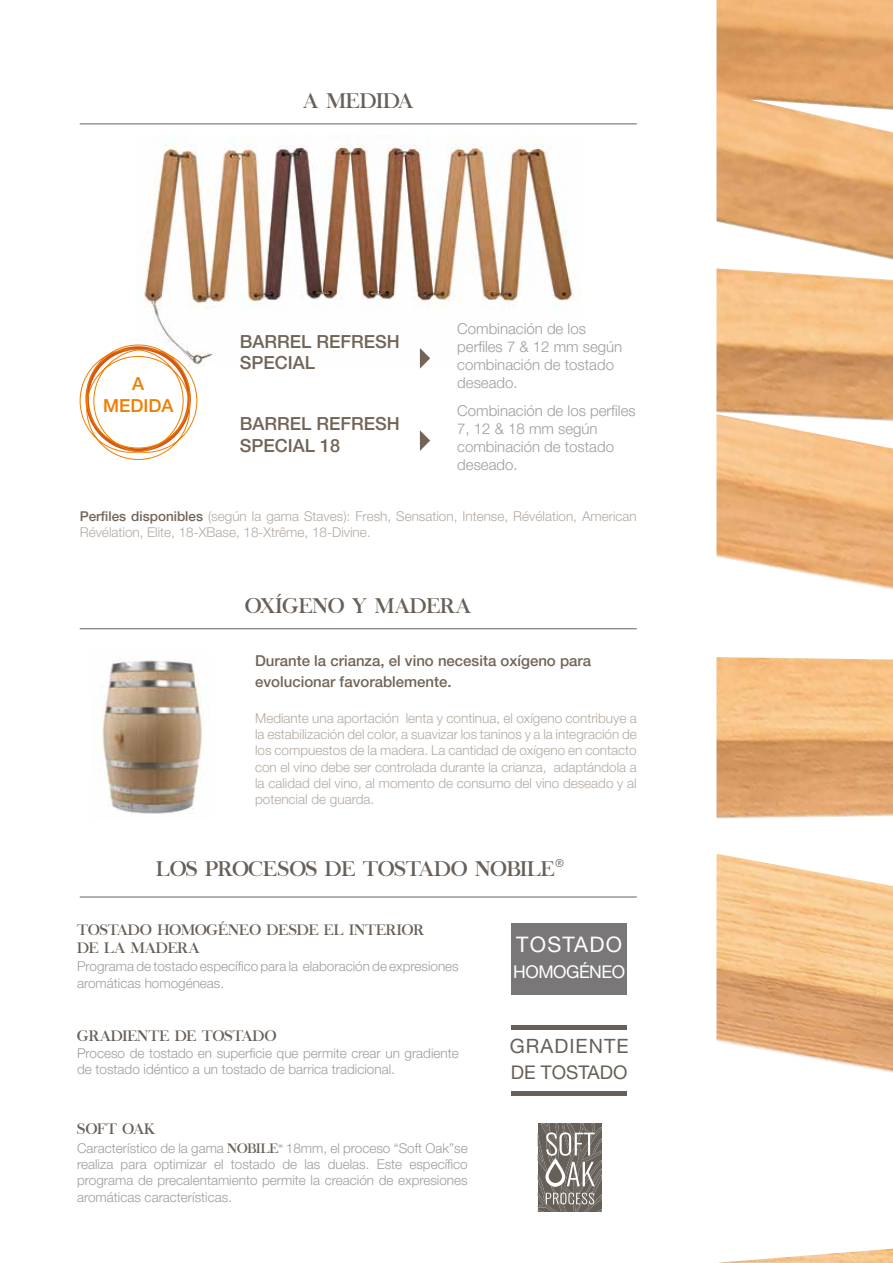
<style>
.page{position:relative;width:893px;height:1263px;background:#fff}
.page>*{position:absolute;margin:0;border:0;box-sizing:border-box;transform-origin:0 0}
.t1{font:21.45px "Helvetica Neue";letter-spacing:.06em;color:#fff}
.t2{font:21px "Chapaza";color:#686058}
.t3{font:19.8px "Helvetica Neue";letter-spacing:.055em;color:#676058}
.t4{font:18.9px "Helvetica Neue";color:#676058}
.t5{font:500 18px/21.5px "Helvetica Neue LT Pro";color:#726457}
.t6{font:500 18px/21.6px "Helvetica Neue";color:#ef7d00;text-align:center}
.t7{font:17.55px "Helvetica Neue";letter-spacing:-.03em;color:#fff}
.t8{font:300 15px/18px "Helvetica Neue LT Pro";color:#9d9d9c}
.t9{font:500 15px/21.5px "Helvetica Neue LT Pro";color:#726457}
.t10{font:15px/18px "Chapaza";color:#686058}
.t11{font:300 13.5px/16.2px "Helvetica Neue LT Pro";color:#b3a9a1;text-align:justify}
.t12{font:300 13.5px/16.2px "Helvetica Neue LT Pro";color:#9d9d9c}
.s1{font-weight:500;color:#726457}
.s2{font-family:"Chapaza";font-weight:400;color:#686058}
</style>
<div class="page">
<img style="left:136px;top:135px;width:444px;height:232px">
<img style="left:716px;top:0;width:177px;height:1263px">
<hr style="left:80px;top:123px;width:557px;height:1px;background:#686058">
<hr style="left:80px;top:628px;width:557px;height:1px;background:#686058">
<img style="left:101px;top:660px;width:109px;height:154px">
<svg style="left:420px;top:348px;width:10px;height:21px"></svg>
<svg style="left:420px;top:430px;width:10px;height:21px"></svg>
<svg style="left:80px;top:345px;width:117px;height:115px"></svg>
<hr style="left:80px;top:897px;width:557px;height:1px;background:#686058">
<svg style="left:538px;top:1123px;width:63px;height:89px;background:#86817b"></svg>
<hr style="left:511px;top:1025px;width:116px;height:4px;background:#676058">
<hr style="left:511px;top:1092px;width:116px;height:4px;background:#676058">
<div style="left:511px;top:923px;width:116px;height:71px;background:#797777"></div>
<h2 class="t2" style="left:303px;top:88px;width:112px">A MEDIDA</h2>
<h3 class="t6" style="left:103px;top:373px;width:72px">A<br>MEDIDA</h3>
<h3 class="t5" style="left:240px;top:330px;width:162px">BARREL REFRESH<br>SPECIAL</h3>
<p class="t8" style="left:457px;top:319px;width:167px">Combinación de los perfiles 7 &amp; 12 mm según combinación de tostado deseado.</p>
<h3 class="t5" style="left:240px;top:413px;width:162px">BARREL REFRESH<br>SPECIAL 18</h3>
<p class="t8" style="left:457px;top:401px;width:180px">Combinación de los perfiles<br>7, 12 &amp; 18 mm según combinación de tostado deseado.</p>
<p class="t11" style="left:80px;top:508px;width:559px"><span class="s1">Perfiles disponibles</span> (según la gama Staves): Fresh, Sensation, Intense, Révélation, American<br>Révélation, Elite, 18-XBase, 18-Xtrême, 18-Divine.</p>
<h2 class="t2" style="left:245px;top:593px;width:228px">OXÍGENO Y MADERA</h2>
<p class="t9" style="left:255px;top:649px;width:337px">Durante la crianza, el vino necesita oxígeno para evolucionar favorablemente.</p>
<p class="t11" style="left:255px;top:710px;width:383px">Mediante una aportación lenta y continua, el oxígeno contribuye a la estabilización del color, a suavizar los taninos y a la integración de los compuestos de la madera. La cantidad de oxígeno en contacto con el vino debe ser controlada durante la crianza, adaptándola a la calidad del vino, al momento de consumo del vino deseado y al potencial de guarda.</p>
<h2 class="t2" style="left:156px;top:856px;width:409px">LOS PROCESOS DE TOSTADO NOBILE<sup>®</sup></h2>
<p class="t10" style="left:77px;top:921px;width:349px">TOSTADO HOMOGÉNEO DESDE EL INTERIOR<br>DE LA MADERA</p>
<p class="t12" style="left:77px;top:958px;width:383px">Programa de tostado específico para la elaboración de expresiones aromáticas homogéneas.</p>
<p class="t10" style="left:77px;top:1026px;width:201px">GRADIENTE DE TOSTADO</p>
<p class="t12" style="left:77px;top:1044px;width:383px">Proceso de tostado en superficie que permite crear un gradiente de tostado idéntico a un tostado de barrica tradicional.</p>
<p class="t10" style="left:77px;top:1120px;width:80px">SOFT OAK</p>
<p class="t12" style="left:77px;top:1140px;width:392px;text-align:justify">Característico de la gama <span class="s2">NOBILE</span><sup>®</sup> 18mm, el proceso “Soft Oak”se realiza para optimizar el tostado de las duelas. Este específico programa de precalentamiento permite la creación de expresiones aromáticas características.</p>
<h1 class="t1" style="left:516px;top:932px;width:108px">TOSTADO</h1>
<p class="t7" style="left:513px;top:961px;width:113px">HOMOGÉNEO</p>
<h3 class="t3" style="left:510px;top:1034px;width:120px">GRADIENTE</h3>
<h3 class="t4" style="left:511px;top:1061px;width:118px">DE TOSTADO</h3>
</div>
